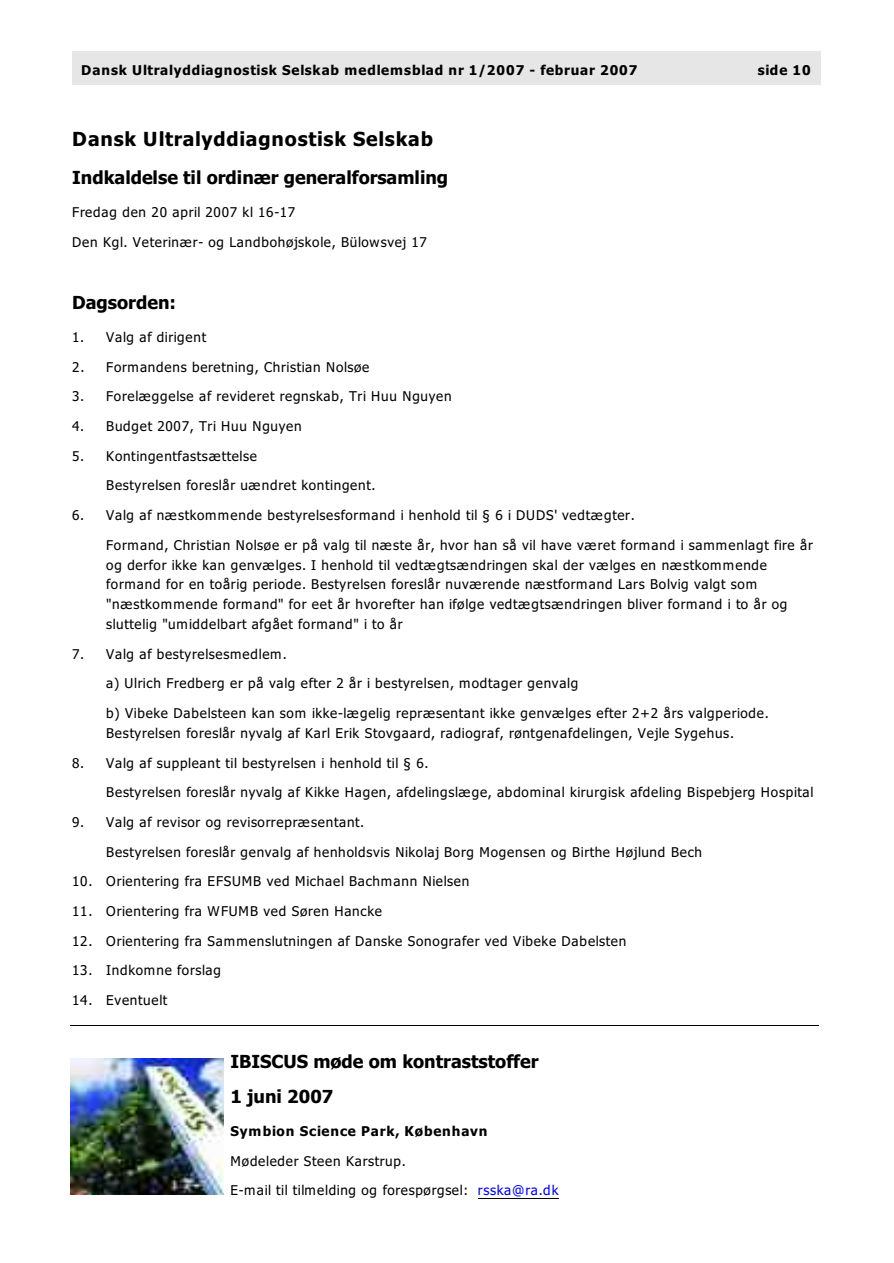
<style>
.page{position:relative;width:894px;height:1263px;background:#fff}
.page>*{position:absolute;margin:0;border:0;box-sizing:border-box;transform-origin:0 0}
.t1{font:700 19.5px "Tahoma";letter-spacing:.04em;color:#000}
.t2{font:700 18px/35.7px "Tahoma";color:#000}
.t3{font:italic 13.5px/19.8px "Tahoma";letter-spacing:.055em;color:#000}
.t4{font:13.5px/29.7px "Tahoma";letter-spacing:.055em;color:#000}
.t5{font:700 13.5px "Tahoma";letter-spacing:.065em;color:#000}
.s1{color:#00f}
</style>
<div class="page">
<div style="left:72px;top:51px;width:749px;height:34px;background:#e6e6e6"></div>
<hr style="left:478px;top:1198px;width:81px;height:1px;background:#000">
<hr style="left:70px;top:1025px;width:749px;height:1px;background:#000">
<img style="left:70px;top:1059px;width:154px;height:136px">
<p class="t5" style="left:81px;top:65px;width:558px">Dansk Ultralyddiagnostisk Selskab medlemsblad nr 1/2007 - februar 2007</p>
<p class="t5" style="left:758px;top:65px;width:55px">side 10</p>
<h1 class="t1" style="left:72px;top:131px;width:362px">Dansk Ultralyddiagnostisk Selskab</h1>
<h2 class="t2" style="left:72px;top:162px;width:378px">Indkaldelse til ordinær generalforsamling</h2>
<p class="t4" style="left:72px;top:198px;width:356px">Fredag den 20 april 2007 kl 16-17<br>Den Kgl. Veterinær- og Landbohøjskole, Bülowsvej 17</p>
<h2 class="t2" style="left:72px;top:286px;width:105px">Dagsorden:</h2>
<p class="t4" style="left:72px;top:323px;width:136px">1. Valg af dirigent</p>
<p class="t4" style="left:72px;top:353px;width:299px">2. Formandens beretning, Christian Nolsøe</p>
<p class="t4" style="left:72px;top:383px;width:381px">3. Forelæggelse af revideret regnskab, Tri Huu Nguyen</p>
<p class="t4" style="left:72px;top:412px;width:231px">4. Budget 2007, Tri Huu Nguyen</p>
<p class="t4" style="left:72px;top:442px;width:186px">5. Kontingentfastsættelse</p>
<p class="t3" style="left:106px;top:477px;width:271px">Bestyrelsen foreslår uændret kontingent.</p>
<p class="t4" style="left:72px;top:502px;width:564px">6. Valg af næstkommende bestyrelsesformand i henhold til § 6 i DUDS' vedtægter.</p>
<p class="t3" style="left:106px;top:536px;width:708px">Formand, Christian Nolsøe er på valg til næste år, hvor han så vil have været formand i sammenlagt fire år og derfor ikke kan genvælges. I henhold til vedtægtsændringen skal der vælges en næstkommende formand for en toårig periode. Bestyrelsen foreslår nuværende næstformand Lars Bolvig valgt som "næstkommende formand" for eet år hvorefter han ifølge vedtægtsændringen bliver formand i to år og sluttelig "umiddelbart afgået formand" i to år</p>
<p class="t4" style="left:72px;top:640px;width:216px">7. Valg af bestyrelsesmedlem.</p>
<p class="t3" style="left:106px;top:675px;width:473px">a) Ulrich Fredberg er på valg efter 2 år i bestyrelsen, modtager genvalg</p>
<p class="t3" style="left:106px;top:704px;width:664px">b) Vibeke Dabelsteen kan som ikke-lægelig repræsentant ikke genvælges efter 2+2 års valgperiode.<br>Bestyrelsen foreslår nyvalg af Karl Erik Stovgaard, radiograf, røntgenafdelingen, Vejle Sygehus.</p>
<p class="t4" style="left:72px;top:749px;width:358px">8. Valg af suppleant til bestyrelsen i henhold til § 6.</p>
<p class="t3" style="left:106px;top:784px;width:709px">Bestyrelsen foreslår nyvalg af Kikke Hagen, afdelingslæge, abdominal kirurgisk afdeling Bispebjerg Hospital</p>
<p class="t4" style="left:72px;top:808px;width:294px">9. Valg af revisor og revisorrepræsentant.</p>
<p class="t3" style="left:106px;top:843px;width:597px">Bestyrelsen foreslår genvalg af henholdsvis Nikolaj Borg Mogensen og Birthe Højlund Bech</p>
<p class="t4" style="left:72px;top:868px;width:399px">10. Orientering fra EFSUMB ved Michael Bachmann Nielsen</p>
<p class="t4" style="left:72px;top:897px;width:311px">11. Orientering fra WFUMB ved Søren Hancke</p>
<p class="t4" style="left:72px;top:927px;width:556px">12. Orientering fra Sammenslutningen af Danske Sonografer ved Vibeke Dabelsten</p>
<p class="t4" style="left:72px;top:957px;width:150px">13. Indkomne forslag</p>
<p class="t4" style="left:72px;top:987px;width:97px">14. Eventuelt</p>
<h2 class="t2" style="left:230px;top:1045px;width:310px">IBISCUS møde om kontraststoffer<br>1 juni 2007</h2>
<p class="t5" style="left:230px;top:1126px;width:259px">Symbion Science Park, København</p>
<p class="t4" style="left:230px;top:1147px;width:330px">Mødeleder Steen Karstrup.<br>E-mail til tilmelding og forespørgsel: <span class="s1">rsska@ra.dk</span></p>
</div>
